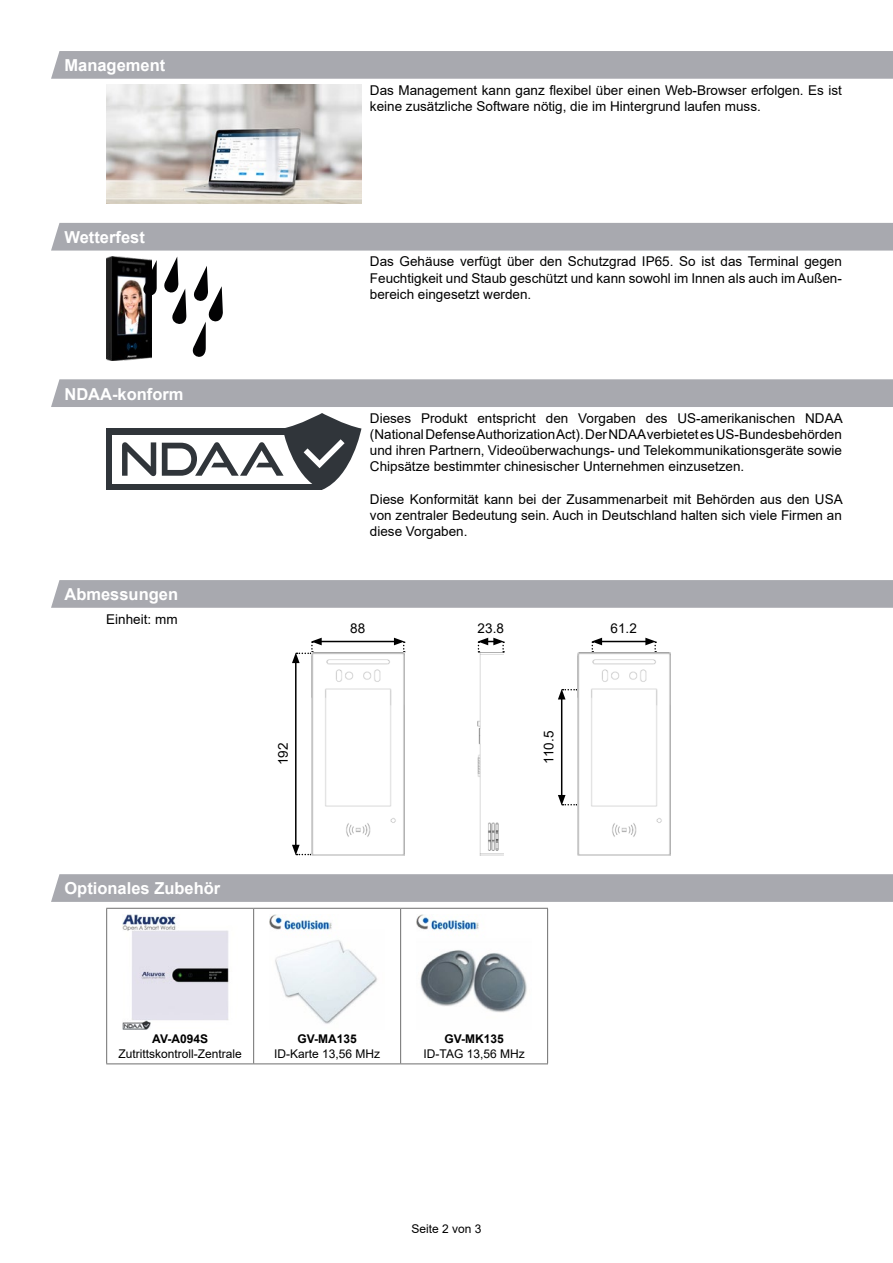
<style>
.page{position:relative;width:893px;height:1263px;background:#fff}
.page>*{position:absolute;margin:0;border:0;box-sizing:border-box;transform-origin:0 0}
.t1{font:700 16.5px "Arial";color:#fff}
.t2{font:13.5px/16.2px "Arial";color:#000;text-align:justify}
.t3{font:12px "Arial";color:#000}
.t4{font:700 12px "Arial";color:#000}
</style>
<div class="page">
<div style="left:51px;top:51px;width:842px;height:28px;background:#a8a9af"></div>
<img style="left:106px;top:85px;width:255px;height:119px">
<div style="left:51px;top:223px;width:842px;height:28px;background:#a8a9af"></div>
<img style="left:106px;top:257px;width:31px;height:103px">
<svg style="left:137px;top:257px;width:86px;height:103px"></svg>
<div style="left:51px;top:379px;width:842px;height:28px;background:#a8a9af"></div>
<div style="left:106px;top:428px;width:216px;height:62px;background:#30353a"></div>
<div style="left:113px;top:435px;width:209px;height:48px;background:#fff"></div>
<svg style="left:122px;top:413px;width:239px;height:77px"></svg>
<div style="left:51px;top:580px;width:842px;height:28px;background:#a8a9af"></div>
<img style="left:478px;top:652px;width:26px;height:203px">
<hr style="left:295px;top:661px;width:2px;height:186px;background:#000">
<hr style="left:561px;top:697px;width:1px;height:100px;background:#000">
<hr style="left:319px;top:641px;width:77px;height:1px;background:#000">
<hr style="left:600px;top:641px;width:48px;height:1px;background:#000">
<svg style="left:292px;top:845px;width:19px;height:10px"></svg>
<svg style="left:558px;top:689px;width:19px;height:10px"></svg>
<svg style="left:558px;top:795px;width:19px;height:10px"></svg>
<svg style="left:394px;top:638px;width:11px;height:14px"></svg>
<svg style="left:292px;top:638px;width:30px;height:25px"></svg>
<svg style="left:645px;top:638px;width:11px;height:14px"></svg>
<svg style="left:592px;top:638px;width:10px;height:14px"></svg>
<svg style="left:478px;top:638px;width:26px;height:14px"></svg>
<img style="left:311px;top:652px;width:93px;height:203px">
<img style="left:577px;top:652px;width:93px;height:203px">
<div style="left:51px;top:874px;width:842px;height:28px;background:#a8a9af"></div>
<hr style="left:106px;top:908px;width:148px;height:1px;background:#6e6e6e">
<hr style="left:106px;top:909px;width:1px;height:154px;background:#6e6e6e">
<hr style="left:254px;top:908px;width:147px;height:1px;background:#6e6e6e">
<hr style="left:253px;top:909px;width:1px;height:154px;background:#6e6e6e">
<hr style="left:401px;top:908px;width:147px;height:1px;background:#6e6e6e">
<hr style="left:400px;top:909px;width:1px;height:154px;background:#6e6e6e">
<hr style="left:547px;top:909px;width:1px;height:154px;background:#6e6e6e">
<hr style="left:106px;top:1063px;width:148px;height:1px;background:#6e6e6e">
<hr style="left:254px;top:1063px;width:147px;height:1px;background:#6e6e6e">
<hr style="left:401px;top:1063px;width:147px;height:1px;background:#6e6e6e">
<img style="left:123px;top:914px;width:106px;height:115px">
<img style="left:270px;top:914px;width:107px;height:110px">
<img style="left:417px;top:914px;width:110px;height:99px">
<p class="t1" style="left:64px;top:54px;width:102px">Management</p>
<p class="t1" style="left:64px;top:226px;width:82px">Wetterfest</p>
<p class="t1" style="left:64px;top:382px;width:121px">NDAA-konform</p>
<p class="t1" style="left:64px;top:583px;width:115px">Abmessungen</p>
<p class="t2" style="left:106px;top:611px;width:73px">Einheit: mm</p>
<p class="t1" style="left:64px;top:877px;width:157px">Optionales Zubehör</p>
<p class="t2" style="left:275px;top:765px;width:24px;rotate:-90deg">192</p>
<p class="t2" style="left:370px;top:82px;width:473px">Das Management kann ganz flexibel über einen Web-Browser erfolgen. Es ist keine zusätzliche Software nötig, die im Hintergrund laufen muss.</p>
<p class="t2" style="left:370px;top:253px;width:473px">Das Gehäuse verfügt über den Schutzgrad IP65. So ist das Terminal gegen Feuchtigkeit und Staub geschützt und kann sowohl im Innen als auch im Außen&shy;bereich eingesetzt werden.</p>
<p class="t2" style="left:370px;top:410px;width:474px">Dieses Produkt entspricht den Vorgaben des US-amerikanischen NDAA (National Defense Authorization Act). Der NDAA verbietet es US-Bundesbehörden und ihren Partnern, Videoüberwachungs- und Telekommunikationsgeräte sowie Chipsätze bestimmter chinesischer Unternehmen einzusetzen.</p>
<p class="t2" style="left:370px;top:491px;width:474px">Diese Konformität kann bei der Zusammenarbeit mit Behörden aus den USA von zentraler Bedeutung sein. Auch in Deutschland halten sich viele Firmen an diese Vorgaben.</p>
<p class="t2" style="left:350px;top:620px;width:17px">88</p>
<p class="t2" style="left:478px;top:620px;width:28px">23.8</p>
<p class="t2" style="left:611px;top:620px;width:28px">61.2</p>
<p class="t2" style="left:541px;top:764px;width:34px;rotate:-90deg">110.5</p>
<p class="t4" style="left:152px;top:1031px;width:57px">AV-A094S</p>
<p class="t3" style="left:118px;top:1045px;width:125px">Zutrittskontroll-Zentrale</p>
<p class="t4" style="left:297px;top:1031px;width:61px">GV-MA135</p>
<p class="t3" style="left:274px;top:1045px;width:108px">ID-Karte 13,56 MHz</p>
<p class="t4" style="left:444px;top:1031px;width:61px">GV-MK135</p>
<p class="t3" style="left:424px;top:1045px;width:103px">ID-TAG 13,56 MHz</p>
<p class="t3" style="left:411px;top:1220px;width:72px">Seite 2 von 3</p>
</div>
